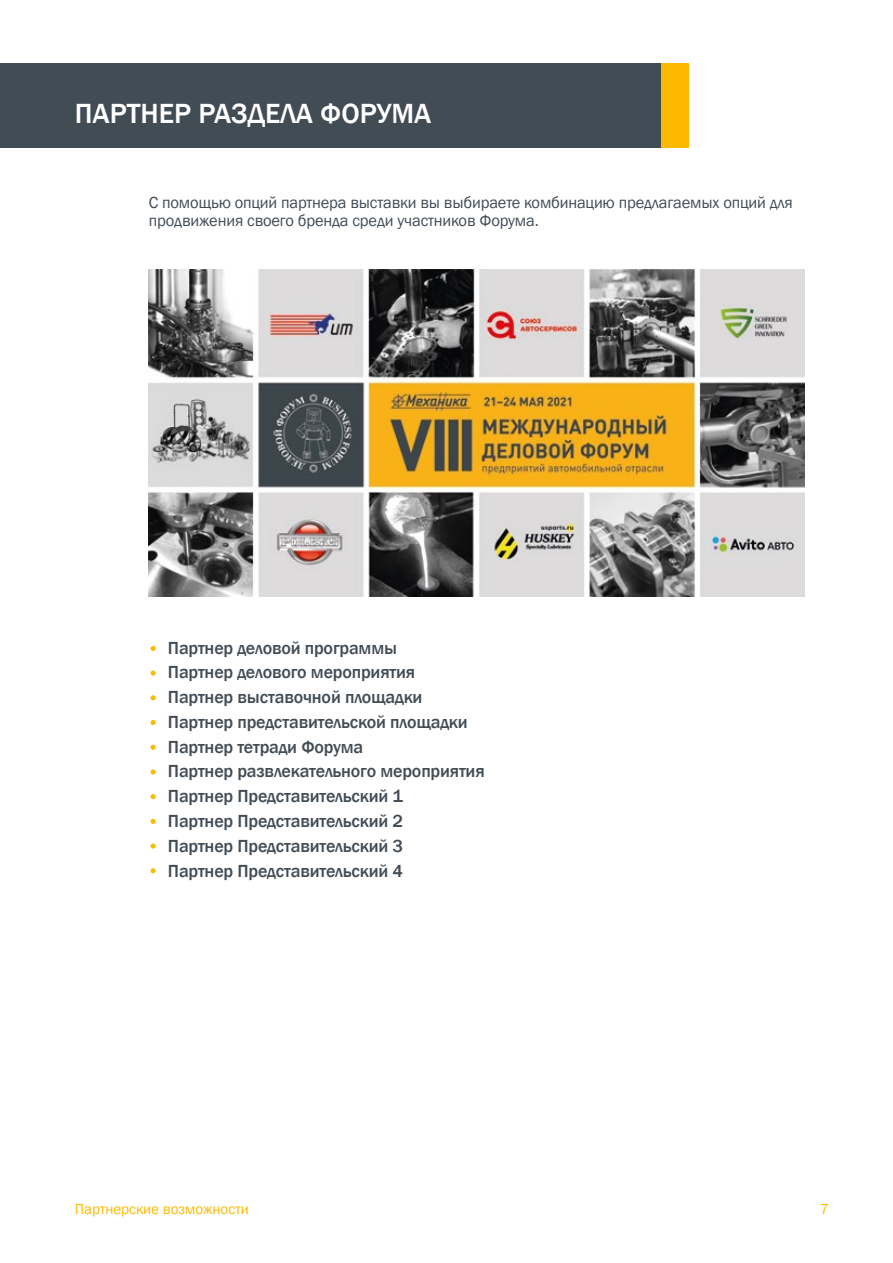
<style>
.page{position:relative;width:893px;height:1263px;background:#fff}
.page>*{position:absolute;margin:0;border:0;box-sizing:border-box;transform-origin:0 0}
.t1{font:500 28.5px "Franklin Gothic";color:#fff}
.t2{font:500 18px/24.8px "Franklin Gothic";letter-spacing:-.01em;color:#424c55}
.t3{font:16.5px/18.8px "Franklin Gothic";letter-spacing:-.01em;color:#424c55}
.t4{font:15px "Franklin Gothic";color:#fbba00}
</style>
<div class="page">
<div style="left:621px;top:63px;width:68px;height:85px;background:#fbba00"></div>
<div style="left:0;top:63px;width:661px;height:85px;background:#424c55"></div>
<img style="left:149px;top:269px;width:655px;height:327px">
<svg style="left:151px;top:646px;width:5px;height:5px"></svg>
<svg style="left:151px;top:670px;width:5px;height:6px"></svg>
<svg style="left:151px;top:695px;width:5px;height:5px"></svg>
<svg style="left:151px;top:720px;width:5px;height:5px"></svg>
<svg style="left:151px;top:745px;width:5px;height:5px"></svg>
<svg style="left:151px;top:769px;width:5px;height:5px"></svg>
<svg style="left:151px;top:794px;width:5px;height:5px"></svg>
<svg style="left:151px;top:819px;width:5px;height:5px"></svg>
<svg style="left:151px;top:843px;width:5px;height:6px"></svg>
<svg style="left:151px;top:868px;width:5px;height:5px"></svg>
<h1 class="t1" style="left:75px;top:96px;width:358px">ПАРТНЕР РАЗДЕЛА ФОРУМА</h1>
<p class="t3" style="left:149px;top:193px;width:646px">С помощью опций партнера выставки вы выбираете комбинацию предлагаемых опций для продвижения своего бренда среди участников Форума.</p>
<p class="t2" style="left:168px;top:635px;width:318px">Партнер деловой программы<br>Партнер делового мероприятия<br>Партнер выставочной площадки<br>Партнер представительской площадки<br>Партнер тетради Форума<br>Партнер развлекательного мероприятия<br>Партнер Представительский 1<br>Партнер Представительский 2<br>Партнер Представительский 3<br>Партнер Представительский 4</p>
<p class="t4" style="left:75px;top:1200px;width:175px">Партнерские возможности</p>
<p class="t4" style="left:820px;top:1200px;width:10px">7</p>
</div>
